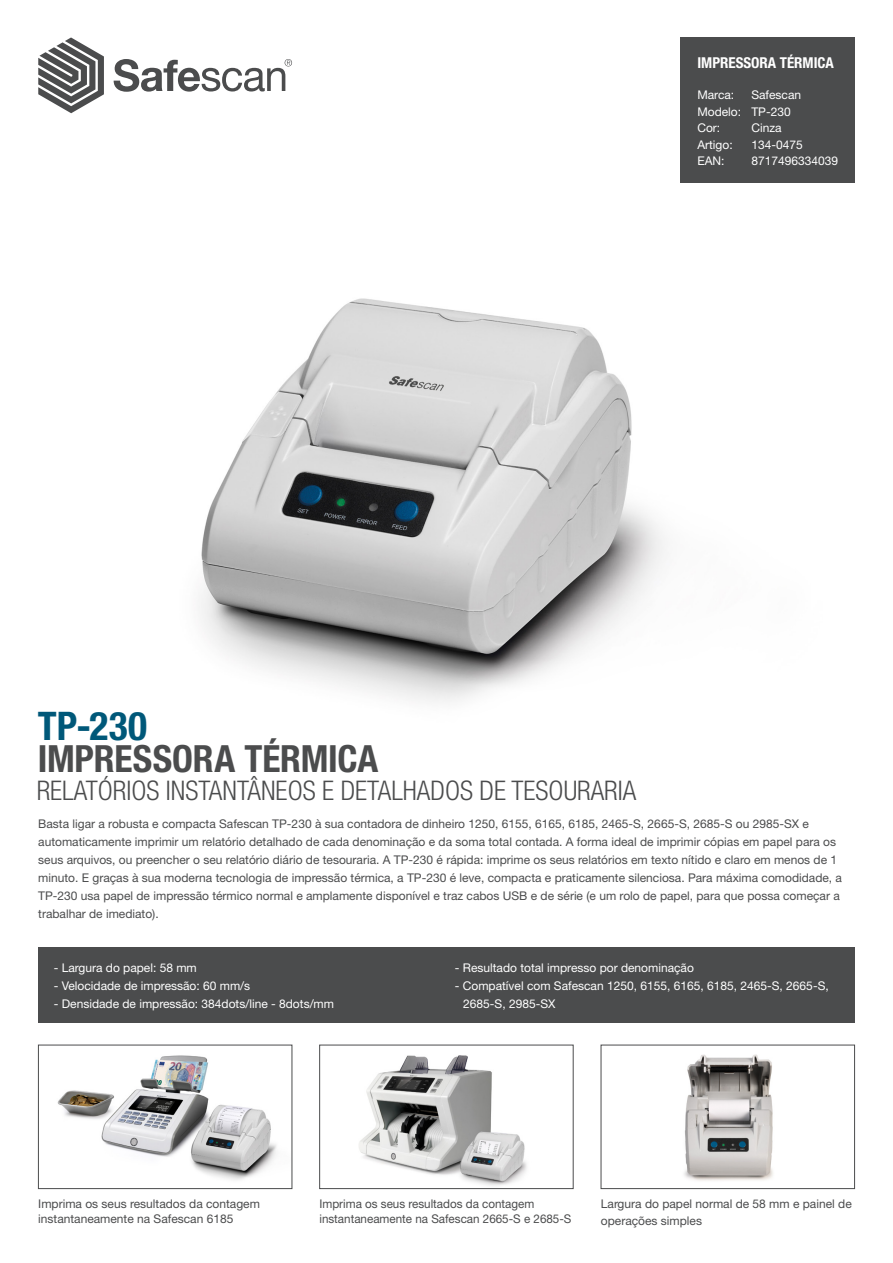
<style>
.page{position:relative;width:893px;height:1263px;background:#fff}
.page>*{position:absolute;margin:0;border:0;box-sizing:border-box;transform-origin:0 0}
.t1{font:700 condensed 39.45px "Helvetica Neue LT Std";color:#005879}
.t2{font:700 condensed 37.5px "Helvetica Neue LT Std";letter-spacing:-.005em;color:#4b4c4d}
.t3{font:300 condensed 27px "Helvetica Neue LT Std";color:#4b4c4d}
.t4{font:700 condensed 15px "Helvetica Neue LT Std";color:#fff}
.Platte_tekst{font:12px/18px "Helvetica Neue LT Std";color:#4b4c4d}
.Tabel{font:12px/18px "Helvetica Neue LT Std";color:#fff}
</style>
<div class="page">
<div style="left:680px;top:37px;width:175px;height:146px;background:#4b4c4d"></div>
<svg style="left:38px;top:37px;width:66px;height:76px"></svg>
<svg style="left:114px;top:59px;width:178px;height:33px"></svg>
<div style="left:38px;top:947px;width:816px;height:76px;background:#4b4c4d"></div>
<img style="left:199px;top:298px;width:467px;height:404px">
<img style="left:359px;top:1055px;width:168px;height:131px">
<div style="left:319px;top:1045px;width:254px;height:144px;border:1px solid #4b4c4d"></div>
<img style="left:684px;top:1054px;width:89px;height:127px">
<div style="left:601px;top:1045px;width:254px;height:144px;border:1px solid #4b4c4d"></div>
<img style="left:57px;top:1055px;width:219px;height:125px">
<div style="left:38px;top:1045px;width:254px;height:144px;border:1px solid #4b4c4d"></div>
<p class="t4" style="left:697px;top:53px;width:138px">IMPRESSORA TÉRMICA</p>
<p class="Tabel" style="left:697px;top:86px;width:38px">Marca:</p>
<p class="Tabel" style="left:751px;top:86px;width:51px">Safescan</p>
<p class="Tabel" style="left:697px;top:102px;width:95px">Modelo: TP-230</p>
<p class="Tabel" style="left:697px;top:119px;width:24px">Cor:</p>
<p class="Tabel" style="left:751px;top:119px;width:32px">Cinza</p>
<p class="Tabel" style="left:697px;top:135px;width:37px">Artigo:</p>
<p class="Tabel" style="left:751px;top:135px;width:53px">134-0475</p>
<p class="Tabel" style="left:697px;top:152px;width:29px">EAN:</p>
<p class="Tabel" style="left:751px;top:152px;width:88px">8717496334039</p>
<p class="t1" style="left:38px;top:702px;width:111px">TP-230</p>
<p class="t3" style="left:37px;top:775px;width:601px">RELATÓRIOS INSTANTÂNEOS E DETALHADOS DE TESOURARIA</p>
<p class="t2" style="left:38px;top:736px;width:342px">IMPRESSORA TÉRMICA</p>
<p class="Platte_tekst" style="left:38px;top:815px;width:805px">Basta ligar a robusta e compacta Safescan TP-230 à sua contadora de dinheiro 1250, 6155, 6165, 6185, 2465-S, 2665-S, 2685-S ou 2985-SX e automaticamente imprimir um relatório detalhado de cada denominação e da soma total contada. A forma ideal de imprimir cópias em papel para os seus arquivos, ou preencher o seu relatório diário de tesouraria. A TP-230 é rápida: imprime os seus relatórios em texto nítido e claro em menos de 1 minuto. E graças à sua moderna tecnologia de impressão térmica, a TP-230 é leve, compacta e praticamente silenciosa. Para máxima comodidade, a TP-230 usa papel de impressão térmico normal e amplamente disponível e traz cabos USB e de série (e um rolo de papel, para que possa começar a trabalhar de imediato).</p>
<p class="Tabel" style="left:54px;top:959px;width:145px">- Largura do papel: 58 mm</p>
<p class="Tabel" style="left:54px;top:977px;width:198px">- Velocidade de impressão: 60 mm/s</p>
<p class="Tabel" style="left:54px;top:995px;width:282px">- Densidade de impressão: 384dots/line - 8dots/mm</p>
<p class="Tabel" style="left:455px;top:959px;width:241px">- Resultado total impresso por denominação</p>
<p class="Tabel" style="left:463px;top:977px;width:367px;text-indent:-9px">- Compatível com Safescan 1250, 6155, 6165, 6185, 2465-S, 2665-S,<br>2685-S, 2985-SX</p>
<p class="Platte_tekst" style="left:38px;top:1196px;width:223px;line-height:15px">Imprima os seus resultados da contagem instantaneamente na Safescan 6185</p>
<p class="Platte_tekst" style="left:319px;top:1196px;width:254px;line-height:15px">Imprima os seus resultados da contagem instantaneamente na Safescan 2665-S e 2685-S</p>
<p class="Platte_tekst" style="left:601px;top:1196px;width:252px;line-height:16.5px">Largura do papel normal de 58 mm e painel de operações simples</p>
</div>
